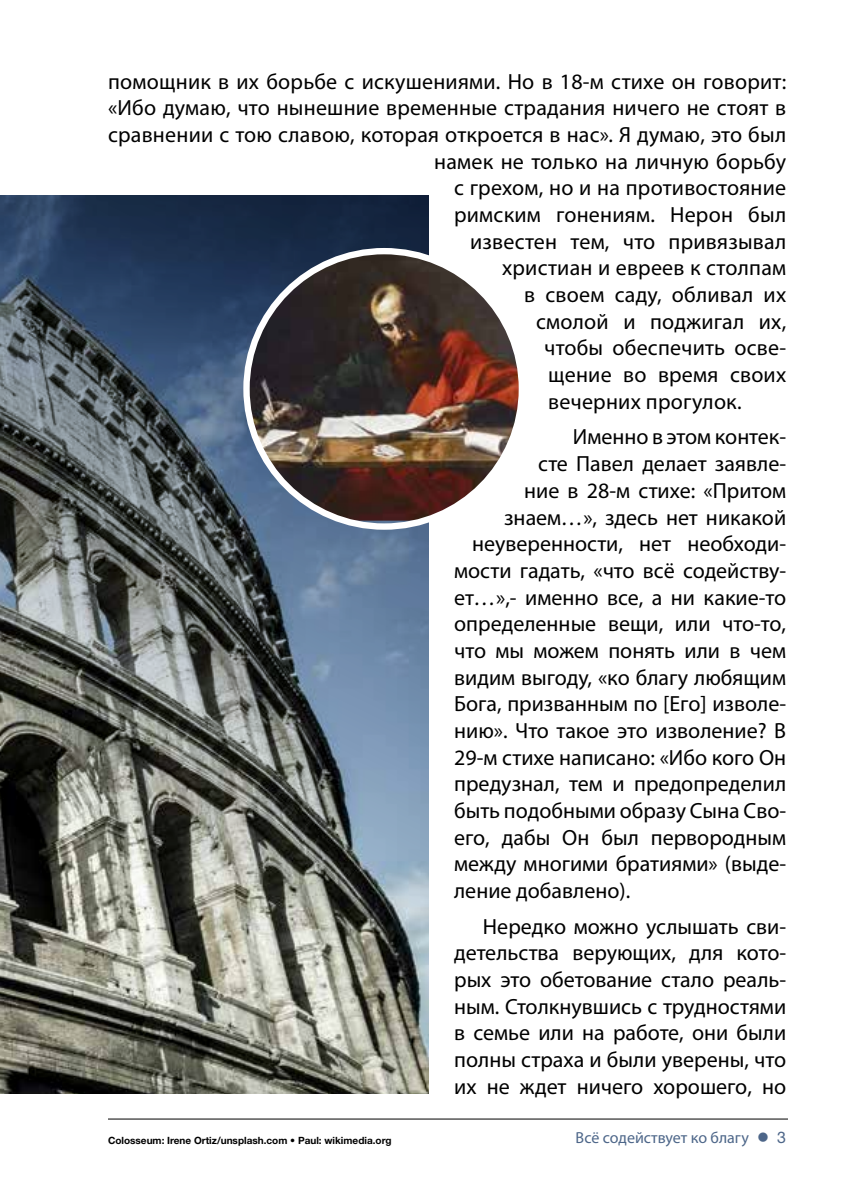
<style>
.page{position:relative;width:842px;height:1191px;background:#fff}
.page>*{position:absolute;margin:0;border:0;box-sizing:border-box;transform-origin:0 0}
.t1{font:22px/26.6px "Myriad Pro";color:#000;text-align:justify}
.t2{font:16px "Myriad Pro";letter-spacing:-.005em;color:#4d6689}
.t3{font:700 10px "Helvetica Neue LT Std";color:#000}
.s1{font-style:italic}
.s2{font-family:"Helvetica Neue LT Std"}
</style>
<div class="page">
<hr style="left:108px;top:1118px;width:680px;height:1px;background:#000">
<svg style="left:0;top:195px;width:429px;height:899px;background:#626b70"></svg>
<img style="left:246px;top:251px;width:272px;height:269px">
<div style="left:243px;top:248px;width:282px;height:282px;border:6px solid #fff;border-radius:50%"></div>
<p class="t1" style="left:108px;top:68px;width:680px">помощник в их борьбе с искушениями. Но в 18-м стихе он говорит:</p>
<p class="t1" style="left:108px;top:94px;width:680px">«Ибо думаю, что нынешние временные страдания ничего не стоят в</p>
<p class="t1" style="left:108px;top:121px;width:679px">сравнении с тою славою, которая откроется в нас»<span class="s1">.</span> Я думаю, это был</p>
<p class="t1" style="left:434px;top:148px;width:353px">намек не только на личную борьбу</p>
<p class="t1" style="left:454px;top:174px;width:334px">с грехом, но и на противостояние</p>
<p class="t1" style="left:454px;top:201px;width:334px">римским гонениям. Нерон был</p>
<p class="t1" style="left:470px;top:228px;width:318px">известен тем, что привязывал</p>
<p class="t1" style="left:502px;top:254px;width:286px">христиан и евреев к столпам</p>
<p class="t1" style="left:524px;top:281px;width:263px">в своем саду, обливал их</p>
<p class="t1" style="left:536px;top:308px;width:252px">смолой и поджигал их,</p>
<p class="t1" style="left:544px;top:334px;width:244px">чтобы обеспечить осве-</p>
<p class="t1" style="left:548px;top:361px;width:240px">щение во время своих</p>
<p class="t1" style="left:548px;top:388px;width:195px">вечерних прогулок.</p>
<p class="t1" style="left:573px;top:423px;width:215px">Именно в этом контек-</p>
<p class="t1" style="left:538px;top:450px;width:250px">сте Павел делает заявле-</p>
<p class="t1" style="left:524px;top:477px;width:263px">ние в 28-м стихе: «Притом</p>
<p class="t1" style="left:504px;top:503px;width:284px">знаем<span class="s1">…</span>», здесь нет никакой</p>
<p class="t1" style="left:472px;top:530px;width:316px">неуверенности, нет необходи-</p>
<p class="t1" style="left:454px;top:557px;width:334px">мости гадать, «что всё содейству-</p>
<p class="t1" style="left:454px;top:583px;width:333px">ет<span class="s1">…</span>»,- именно все, а ни какие-то</p>
<p class="t1" style="left:454px;top:610px;width:333px">определенные вещи, или что-то,</p>
<p class="t1" style="left:454px;top:637px;width:333px">что мы можем понять или в чем</p>
<p class="t1" style="left:454px;top:663px;width:333px">видим выгоду, «ко благу любящим</p>
<p class="t1" style="left:454px;top:690px;width:333px">Бога, призванным по [Его] изволе-</p>
<p class="t1" style="left:454px;top:717px;width:334px">нию». Что такое это изволение? В</p>
<p class="t1" style="left:454px;top:743px;width:334px">29-м стихе написано: «Ибо кого Он</p>
<p class="t1" style="left:454px;top:770px;width:333px">предузнал, тем и предопределил</p>
<p class="t1" style="left:454px;top:797px;width:333px">быть подобными образу Сына Сво-</p>
<p class="t1" style="left:454px;top:823px;width:333px">его, дабы Он был первородным</p>
<p class="t1" style="left:454px;top:850px;width:334px">между многими братиями» (выде-</p>
<p class="t1" style="left:454px;top:877px;width:178px">ление добавлено).</p>
<p class="t1" style="left:454px;top:912px;width:334px;text-indent:29px">Нередко можно услышать сви&shy;детельства верующих, для кото&shy;рых это обетование стало реаль&shy;ным. Столкнувшись с трудностями в семье или на работе, они были полны страха и были уверены, что их не ждет ничего хорошего, но</p>
<p class="t3" style="left:108px;top:1133px;width:285px">Colosseum: Irene Ortiz/unsplash.com • Paul: wikimedia.org</p>
<p class="t2" style="left:576px;top:1128px;width:212px">Всё содействует ко благу ● <span class="s2">3</span></p>
</div>
